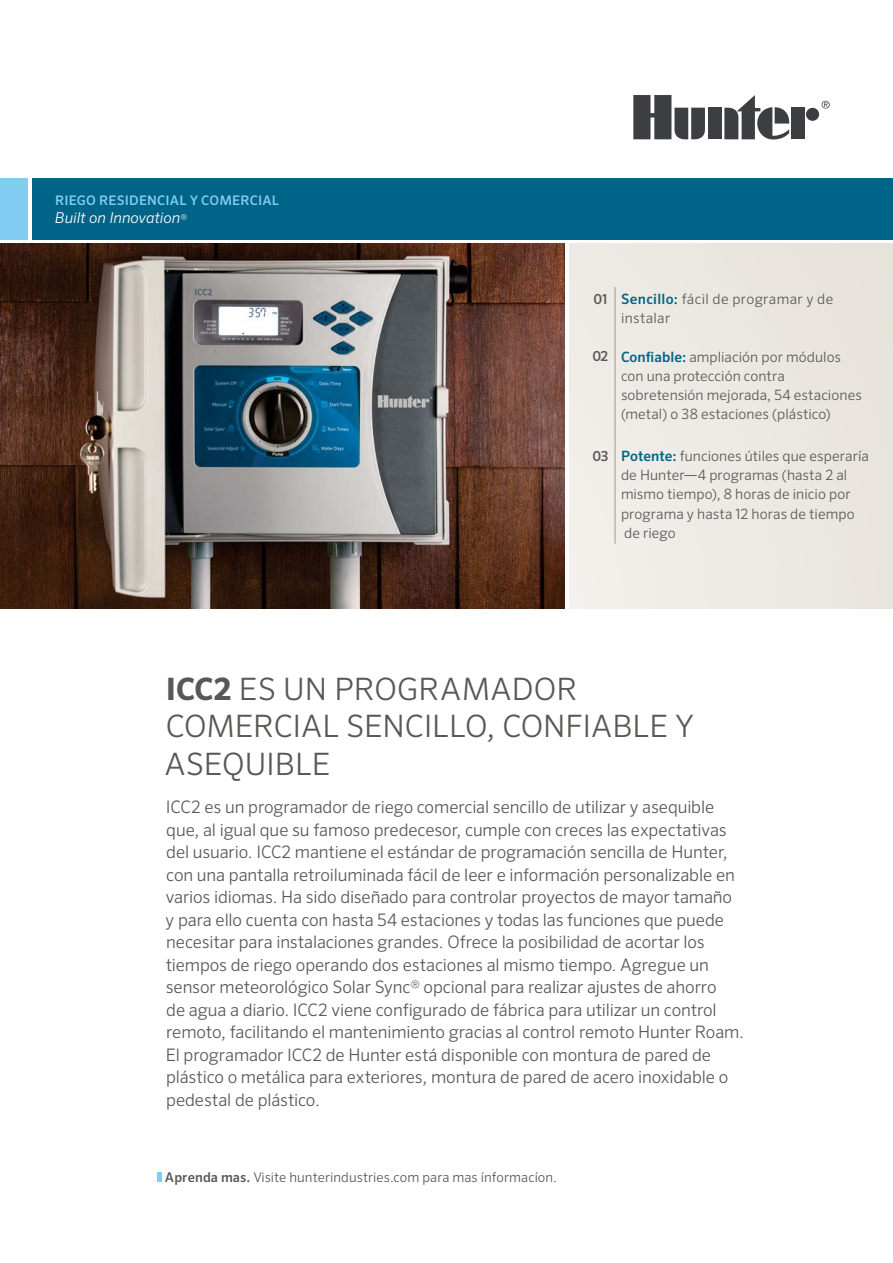
<style>
.page{position:relative;width:893px;height:1263px;background:#fff}
.page>*{position:absolute;margin:0;border:0;box-sizing:border-box;transform-origin:0 0}
.t1{font:300 30.9px/37.5px "Sero Pro";color:#585956}
.t2{font:300 17.25px/22.5px "Sero Pro";letter-spacing:-.01em;color:#585956}
.t3{font:italic 300 15px "Sero Pro";color:#fff}
.t4{font:300 14.25px/19px "Sero Pro";letter-spacing:.005em;color:#585956}
.t5{font:300 14.25px/19px "Sero Pro";letter-spacing:.025em;color:#585956}
.t6{font:300 13.5px "Sero Pro";letter-spacing:.005em;color:#585956}
.t7{font:500 13.2px "Sero Pro";letter-spacing:.015em;color:#81cdf2}
.s1{font-style:normal;font-size:12px}
.s2{font-weight:500;font-size:13.8px}
.s3{font-weight:500;color:#006488}
.s4{font-weight:700}
.s5{font-weight:500}
</style>
<div class="page">
<div style="left:569px;top:244px;width:324px;height:364px;background:#ece8e3"></div>
<svg style="left:822px;top:101px;width:8px;height:8px"></svg>
<div style="left:708px;top:108px;width:13px;height:31px;background:#3c3e41"></div>
<div style="left:806px;top:108px;width:13px;height:13px;background:#3c3e41;border-radius:50%"></div>
<div style="left:791px;top:108px;width:14px;height:31px;background:#3c3e41"></div>
<svg style="left:724px;top:95px;width:66px;height:45px"></svg>
<svg style="left:633px;top:95px;width:72px;height:45px"></svg>
<div style="left:32px;top:178px;width:861px;height:61px;background:#006488"></div>
<div style="left:0;top:178px;width:28px;height:61px;background:#81cdf2"></div>
<hr style="left:158px;top:1172px;width:4px;height:10px;background:#81cdf2">
<img style="left:0;top:244px;width:565px;height:364px">
<hr style="left:615px;top:287px;width:1px;height:57px;background:#9c9896">
<hr style="left:615px;top:344px;width:1px;height:100px;background:#9c9896">
<hr style="left:615px;top:444px;width:1px;height:100px;background:#9c9896">
<p class="t7" style="left:55px;top:192px;width:226px">RIEGO RESIDENCIAL Y COMERCIAL</p>
<p class="t3" style="left:55px;top:208px;width:134px">Built on Innovation<span class="s1">®</span></p>
<p class="t5" style="left:621px;top:289px;width:214px;text-indent:-27px"><span class="s2">01</span> <span class="s3">Sencillo:</span> fácil de programar y de instalar</p>
<p class="t4" style="left:621px;top:347px;width:242px;text-indent:-28px"><span class="s2">02</span> <span class="s3">Confiable:</span> ampliación por módulos con una protección contra sobretensión mejorada, 54 estaciones (metal) o 38 estaciones (plástico)</p>
<p class="t4" style="left:621px;top:446px;width:249px;text-indent:-29px"><span class="s2">03</span> <span class="s3">Potente:</span> funciones útiles que esperaría de Hunter—4 programas (hasta 2 al mismo tiempo), 8 horas de inicio por programa y hasta 12 horas de tiempo de riego</p>
<h1 class="t1" style="left:164px;top:670px;width:531px"><span class="s4">ICC2</span> ES UN PROGRAMADOR<br>COMERCIAL SENCILLO, CONFIABLE Y<br>ASEQUIBLE</h1>
<p class="t2" style="left:166px;top:796px;width:580px">ICC2 es un programador de riego comercial sencillo de utilizar y asequible que, al igual que su famoso predecesor, cumple con creces las expectativas del usuario. ICC2 mantiene el estándar de programación sencilla de Hunter, con una pantalla retroiluminada fácil de leer e información personalizable en varios idiomas. Ha sido diseñado para controlar proyectos de mayor tamaño y para ello cuenta con hasta 54 estaciones y todas las funciones que puede necesitar para instalaciones grandes. Ofrece la posibilidad de acortar los tiempos de riego operando dos estaciones al mismo tiempo. Agregue un sensor meteorológico Solar Sync® opcional para realizar ajustes de ahorro<br>de agua a diario. ICC2 viene configurado de fábrica para utilizar un control remoto, facilitando el mantenimiento gracias al control remoto Hunter Roam.<br>El programador ICC2 de Hunter está disponible con montura de pared de plástico o metálica para exteriores, montura de pared de acero inoxidable o pedestal de plástico.</p>
<p class="t6" style="left:165px;top:1169px;width:394px"><span class="s5">Aprenda mas.</span> Visite hunterindustries.com para mas ínformacíon.</p>
</div>
